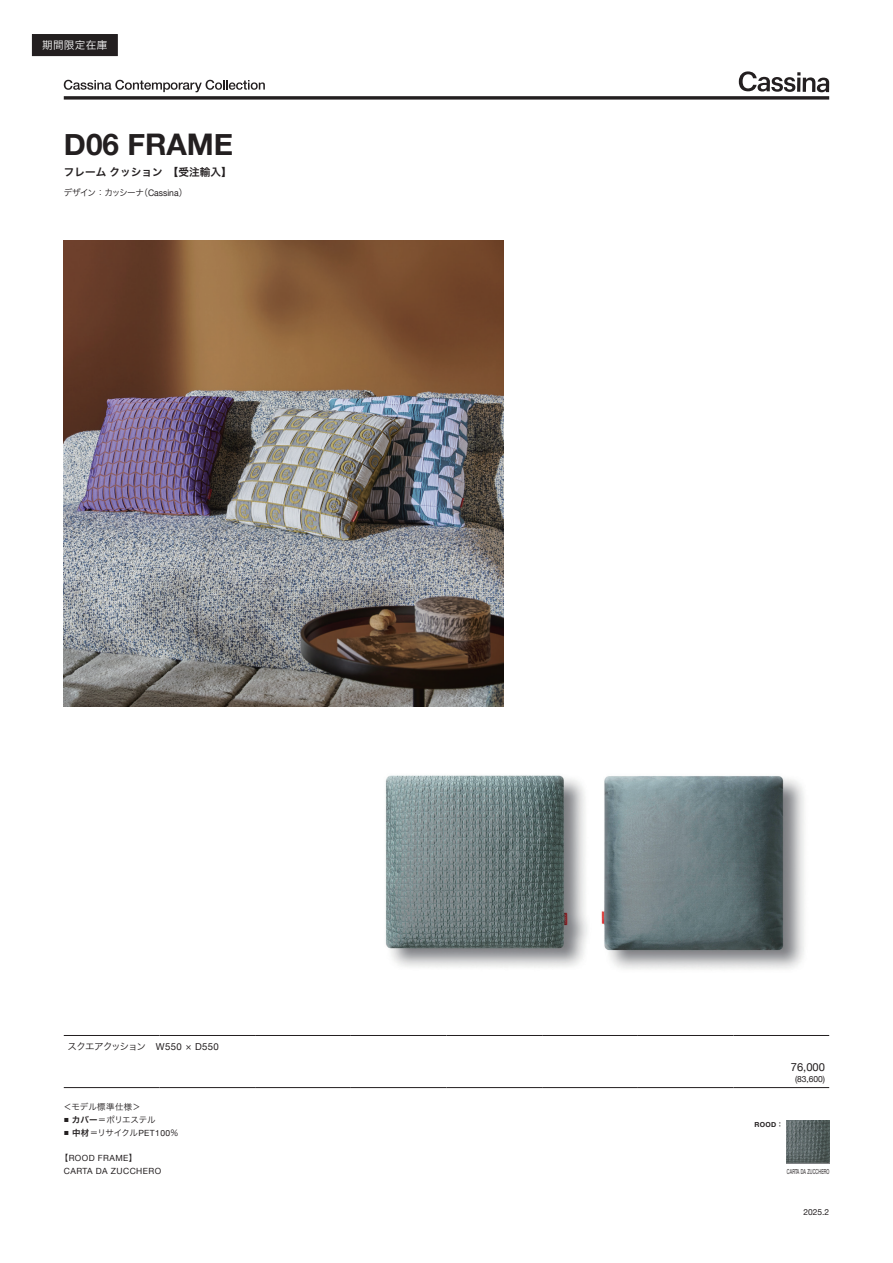
<style>
.page{position:relative;width:893px;height:1263px;background:#fff}
.page>*{position:absolute;margin:0;border:0;box-sizing:border-box;transform-origin:0 0}
.t1{font:700 29.7px "Helvetica Neue";color:#231f20}
.t2{font:11.1px "Helvetica Neue";color:#231f20}
.t3{font:10.65px "Hira Kaku Pro W6";color:#231f20}
.t4{font:10.65px "Hira Kaku Pro W3";letter-spacing:.03em;color:#fff}
.t5{font:9.6px "Hira Kaku Pro W3";letter-spacing:-.095em;color:#231f20}
.t6{font:9px "Hira Kaku Pro W3";letter-spacing:-.045em;color:#231f20;scale:.95 1}
.t7{font:8.55px/12.8px "Helvetica Neue";letter-spacing:.05em;color:#231f20}
.t8{font:8.55px "Hira Kaku Pro W3";letter-spacing:-.025em;color:#231f20}
.t9{font:8.55px "Hira Kaku Pro W3";letter-spacing:.04em;color:#231f20}
.t10{font:8.4px "Helvetica Neue";color:#231f20}
.t11{font:6.9px "Helvetica Neue";letter-spacing:.025em;color:#231f20;scale:.56 1}
.t12{font:700 6.9px "Helvetica Neue";color:#231f20}
.s1{font-family:"Helvetica Neue"}
.s2{font-family:"Hira Kaku Pro W6";font-size:5.25px}
.s3{font-family:"Hira Kaku Pro W6"}
.s4{font-family:"Hira Kaku Pro W3"}
.s5{font-family:"Hira Kaku Pro W6";font-weight:400}
</style>
<div class="page">
<svg style="left:32px;top:34px;width:85px;height:22px"></svg>
<div style="left:33px;top:35px;width:84px;height:20px;border:1px solid #231f20"></div>
<img style="left:64px;top:240px;width:439px;height:466px">
<img style="left:385px;top:775px;width:419px;height:194px">
<svg style="left:787px;top:1121px;width:42px;height:42px;background:#5a6564"></svg>
<hr style="left:64px;top:1035px;width:95px;height:1px;background:#231f20">
<hr style="left:159px;top:1035px;width:96px;height:1px;background:#231f20">
<hr style="left:255px;top:1035px;width:96px;height:1px;background:#231f20">
<hr style="left:351px;top:1035px;width:95px;height:1px;background:#231f20">
<hr style="left:446px;top:1035px;width:96px;height:1px;background:#231f20">
<hr style="left:542px;top:1035px;width:96px;height:1px;background:#231f20">
<hr style="left:638px;top:1035px;width:95px;height:1px;background:#231f20">
<hr style="left:733px;top:1035px;width:96px;height:1px;background:#231f20">
<hr style="left:64px;top:1087px;width:95px;height:1px;background:#231f20">
<hr style="left:159px;top:1087px;width:96px;height:1px;background:#231f20">
<hr style="left:255px;top:1087px;width:96px;height:1px;background:#231f20">
<hr style="left:351px;top:1087px;width:95px;height:1px;background:#231f20">
<hr style="left:446px;top:1087px;width:96px;height:1px;background:#231f20">
<hr style="left:542px;top:1087px;width:96px;height:1px;background:#231f20">
<hr style="left:638px;top:1087px;width:95px;height:1px;background:#231f20">
<hr style="left:733px;top:1087px;width:96px;height:1px;background:#231f20">
<svg style="left:64px;top:96px;width:765px;height:4px;background:#433f40"></svg>
<svg style="left:739px;top:71px;width:90px;height:21px"></svg>
<svg style="left:64px;top:80px;width:201px;height:12px"></svg>
<p class="t4" style="left:42px;top:36px;width:67px">期間限定在庫</p>
<h1 class="t1" style="left:64px;top:121px;width:171px">D06 FRAME</h1>
<p class="t3" style="left:64px;top:162px;width:169px">フレームクッション　【受注輸入】</p>
<p class="t6" style="left:64px;top:184px;width:132px">デザイン：カッシーナ（<span class="s1">Cassina</span>）</p>
<p class="t5" style="left:68px;top:1037px;width:153px">スクエアクッション　<span class="s1">W550</span> × <span class="s1">D550</span></p>
<p class="t9" style="left:63px;top:1099px;width:87px">＜モデル標準仕様＞　</p>
<p class="t8" style="left:64px;top:1112px;width:93px"><span class="s2">■</span> <span class="s3">カバー</span>＝ポリエステル</p>
<p class="t8" style="left:64px;top:1125px;width:116px"><span class="s2">■</span> <span class="s3">中材</span>＝リサイクル<span class="s1">PET100</span>％</p>
<p class="t7" style="left:64px;top:1152px;width:99px;text-indent:-4px"><span class="s4">【</span>ROOD FRAME<span class="s4">】<br></span>CARTA DA ZUCCHERO</p>
<p class="t2" style="left:791px;top:1058px;width:36px">76,000</p>
<p class="t7" style="left:795px;top:1073px;width:31px">(83,600)</p>
<p class="t12" style="left:755px;top:1119px;width:30px">ROOD<span class="s5">：</span></p>
<p class="t11" style="left:787px;top:1167px;width:78px">CARTA DA ZUCCHERO</p>
<p class="t10" style="left:803px;top:1206px;width:27px">2025.2</p>
</div>
